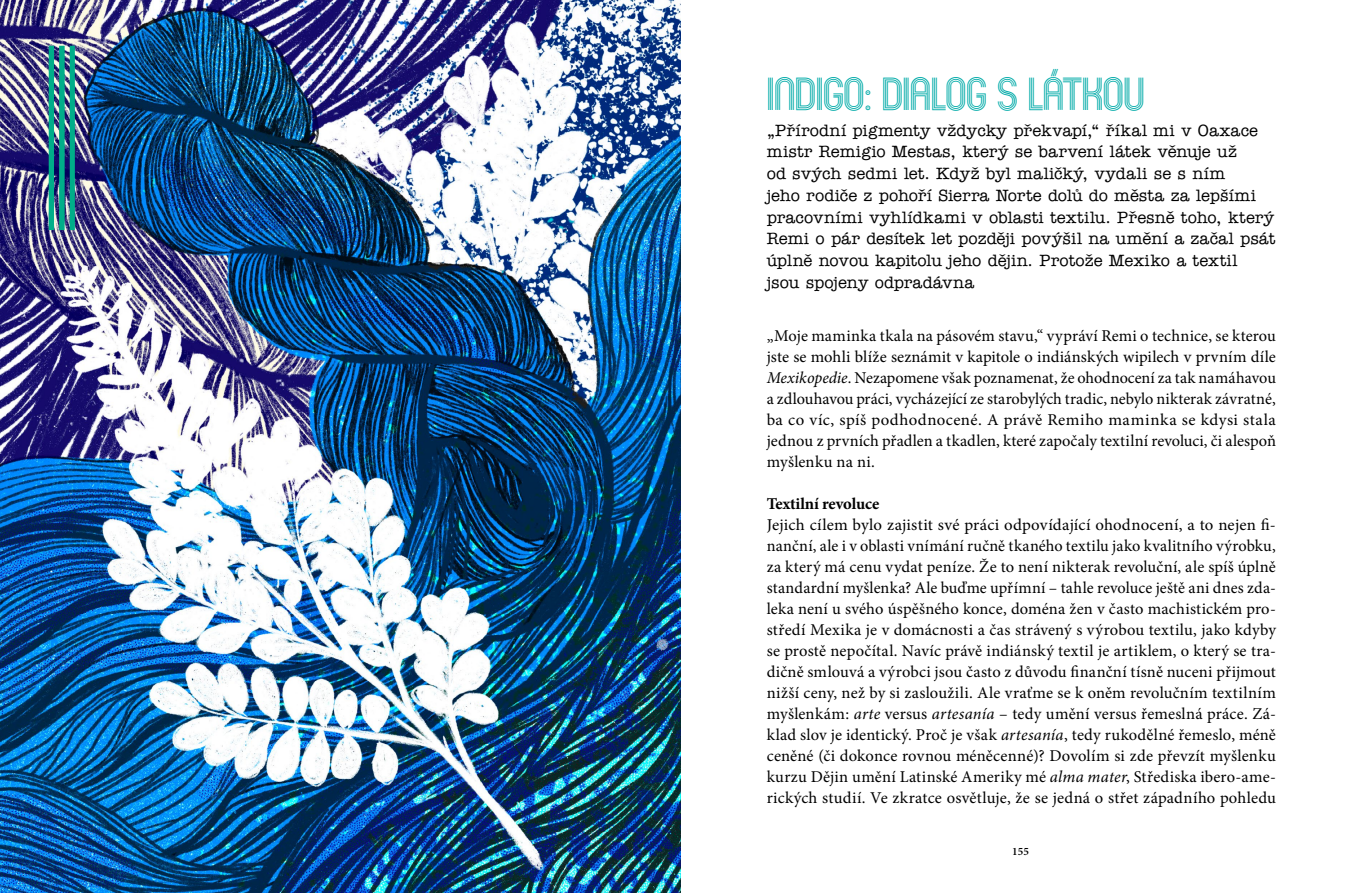
<style>
.page{position:relative;width:1361px;height:893px;background:#fff}
.page>*{position:absolute;margin:0;border:0;box-sizing:border-box;transform-origin:0 0}
.t1{font:231.3px "Mexcellent";color:#00ae89}
.t2{font:40.65px "Mexcellent";letter-spacing:-.01em;color:#00aaa8}
.t3{font:16.5px/21px "Minion Pro";letter-spacing:.01em;color:#000;text-align:justify}
.t4{font:500 16.5px/21.8px "American Typewriter ITC Pro";letter-spacing:.005em;color:#000}
.t5{font:700 16.5px "Minion Pro";letter-spacing:-.01em;color:#000}
.t6{font:600 11.25px "Minion Pro";color:#000}
.s1{font-style:italic}
</style>
<div class="page">
<img style="left:0;top:0;width:680px;height:893px">
<h1 class="t1" style="left:40px;top:-4px;width:46px">I</h1>
<h2 class="t2" style="left:767px;top:69px;width:379px">INDIGO: DIALOG S LÁTKOU</h2>
<p class="t4" style="left:767px;top:119px;width:510px">„Přírodní pigmenty vždycky překvapí,“ říkal mi v Oaxace mistr Remigio Mestas, který se barvení látek věnuje už<br>od svých sedmi let. Když byl maličký, vydali se s ním<br>jeho rodiče z pohoří Sierra Norte dolů do města za lepšími pracovními vyhlídkami v oblasti textilu. Přesně toho, který Remi o pár desítek let později povýšil na umění a začal psát úplně novou kapitolu jeho dějin. Protože Mexiko a textil<br>jsou spojeny odpradávna</p>
<p class="t3" style="left:767px;top:325px;width:511px">„Moje maminka tkala na pásovém stavu,“ vypráví Remi o technice, se kterou jste se mohli blíže seznámit v kapitole o indiánských wipilech v prvním díle <span class="s1">Mexikopedie</span>. Nezapomene však poznamenat, že ohodnocení za tak namáhavou a zdlouhavou práci, vycházející ze starobylých tradic, nebylo nikterak závratné, ba co víc, spíš podhodnocené. A právě Remiho maminka se kdysi stala jednou z prvních přadlen a tkadlen, které započaly textilní revoluci, či alespoň myšlenku na ni.</p>
<p class="t5" style="left:767px;top:492px;width:114px">Textilní revoluce</p>
<p class="t3" style="left:767px;top:514px;width:511px">Jejich cílem bylo zajistit své práci odpovídající ohodnocení, a to nejen fi&shy;nanční, ale i v oblasti vnímání ručně tkaného textilu jako kvalitního výrobku, za který má cenu vydat peníze. Že to není nikterak revoluční, ale spíš úplně standardní myšlenka? Ale buďme upřímní – tahle revoluce ještě ani dnes zda&shy;leka není u svého úspěšného konce, doména žen v často machistickém pro&shy;středí Mexika je v domácnosti a čas strávený s výrobou textilu, jako kdyby se prostě nepočítal. Navíc právě indiánský textil je artiklem, o který se tra&shy;dičně smlouvá a výrobci jsou často z důvodu finanční tísně nuceni přijmout nižší ceny, než by si zasloužili. Ale vraťme se k oněm revolučním textilním myšlenkám: <span class="s1">arte</span> versus <span class="s1">artesanía</span> – tedy umění versus řemeslná práce. Zá&shy;klad slov je identický. Proč je však <span class="s1">artesanía</span>, tedy rukodělné řemeslo, méně ceněné (či dokonce rovnou méněcenné)? Dovolím si zde převzít myšlenku kurzu Dějin umění Latinské Ameriky mé <span class="s1">alma mater</span>, Střediska ibero-ame&shy;rických studií. Ve zkratce osvětluje, že se jedná o střet západního pohledu</p>
<p class="t6" style="left:1012px;top:843px;width:18px">155</p>
</div>
